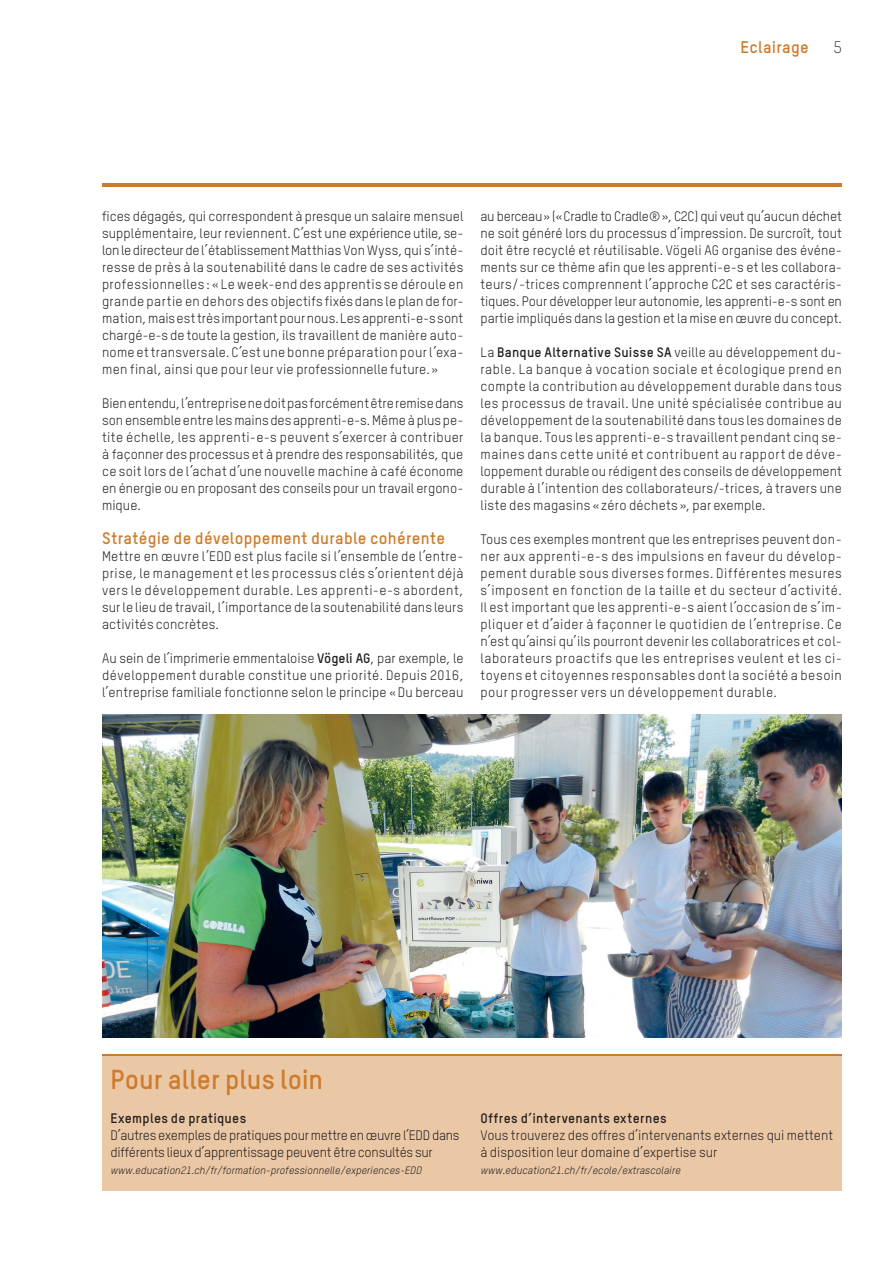
<style>
.page{position:relative;width:893px;height:1263px;background:#fff}
.page>*{position:absolute;margin:0;border:0;box-sizing:border-box;transform-origin:0 0}
._1_Titel_18_pt{font:700 27px "TSTARPRO";color:#cd7b2c}
._1_Untertitel_11_pt{font:700 16.5px "TSTARPRO";letter-spacing:.015em;color:#cd7b2c}
._2_Grundschrift_9_pt{font:700 16.5px "TSTARPRO";letter-spacing:.02em;color:#cd7b2c}
.t1{font:300 16.5px "TSTARPRO";color:#231f20}
._2_Grundschrift_9_pt-2{font:13.5px/17px "TSTARPRO";letter-spacing:.01em;color:#231f20;text-align:justify}
._6_Medienbeschrieb_r{font:13.5px/17px "TSTARPRO";letter-spacing:-.02em;color:#231f20}
._6_Medienbeschrieb_r-2{font:13.5px/17px "TSTARPRO";color:#231f20}
._1_Untertitel_11_pt-2{font:700 13.5px "TSTARPRO";letter-spacing:.025em;color:#231f20}
._6_Medienbeschrieb_r-3{font:italic 10.5px "TSTARPRO";color:#231f20}
.s1{font-weight:700}
</style>
<div class="page">
<hr style="left:102px;top:184px;width:740px;height:3px;background:#cd7b2c">
<div style="left:102px;top:1055px;width:740px;height:136px;background:#ebc8a5"></div>
<hr style="left:102px;top:1054px;width:740px;height:1px;background:#cd7b2c">
<img style="left:102px;top:714px;width:740px;height:323px">
<p class="_2_Grundschrift_9_pt" style="left:741px;top:37px;width:70px">Eclairage</p>
<p class="t1" style="left:833px;top:38px;width:10px">5</p>
<p class="_2_Grundschrift_9_pt-2" style="left:102px;top:208px;width:363px">fices dégagés, qui correspondent à presque un salaire mensuel supplémentaire, leur reviennent. C’est une expérience utile, se&shy;lon le directeur de l’établissement Matthias Von Wyss, qui s’inté&shy;resse de près à la soutenabilité dans le cadre de ses activités professionnelles : « Le week-end des apprentis se déroule en grande partie en dehors des objectifs fixés dans le plan de for&shy;mation, mais est très important pour nous. Les apprenti-e-s sont chargé-e-s de toute la gestion, ils travaillent de manière auto&shy;nome et transversale. C’est une bonne préparation pour l’exa&shy;men final, ainsi que pour leur vie professionnelle future.»</p>
<p class="_2_Grundschrift_9_pt-2" style="left:102px;top:395px;width:363px">Bien entendu, l’entreprise ne doit pas forcément être remise dans son ensemble entre les mains des apprenti-e-s. Même à plus pe&shy;tite échelle, les apprenti-e-s peuvent s’exercer à contribuer à façonner des processus et à prendre des responsabilités, que ce soit lors de l’achat d’une nouvelle machine à café économe en énergie ou en proposant des conseils pour un travail ergono&shy;mique.</p>
<p class="_1_Untertitel_11_pt" style="left:102px;top:528px;width:345px">Stratégie de développement durable cohérente</p>
<p class="_2_Grundschrift_9_pt-2" style="left:102px;top:548px;width:363px">Mettre en œuvre l’EDD est plus facile si l’ensemble de l’entre&shy;prise, le management et les processus clés s’orientent déjà vers le développement durable. Les apprenti-e-s abordent, sur le lieu de travail, l’importance de la soutenabilité dans leurs activités concrètes.</p>
<p class="_2_Grundschrift_9_pt-2" style="left:102px;top:650px;width:363px">Au sein de l’imprimerie emmentaloise <span class="s1">Vögeli AG</span>, par exemple, le développement durable constitue une priorité. Depuis 2016, l’entreprise familiale fonctionne selon le principe « Du berceau</p>
<p class="_2_Grundschrift_9_pt-2" style="left:480px;top:208px;width:363px">au berceau» («Cradle to Cradle®», C2C) qui veut qu’aucun déchet ne soit généré lors du processus d’impression. De surcroît, tout doit être recyclé et réutilisable. Vögeli AG organise des événe&shy;ments sur ce thème afin que les apprenti-e-s et les collabora&shy;teurs/-trices comprennent l’approche C2C et ses caractéris&shy;tiques. Pour développer leur autonomie, les apprenti-e-s sont en partie impliqués dans la gestion et la mise en œuvre du concept.</p>
<p class="_2_Grundschrift_9_pt-2" style="left:480px;top:344px;width:363px">La <span class="s1">Banque Alternative Suisse SA</span> veille au développement du&shy;rable. La banque à vocation sociale et écologique prend en compte la contribution au développement durable dans tous les processus de travail. Une unité spécialisée contribue au développement de la soutenabilité dans tous les domaines de la banque. Tous les apprenti-e-s travaillent pendant cinq se&shy;maines dans cette unité et contribuent au rapport de déve&shy;loppement durable ou rédigent des conseils de développement durable à l’intention des collaborateurs/-trices, à travers une liste des magasins « zéro déchets », par exemple.</p>
<p class="_2_Grundschrift_9_pt-2" style="left:480px;top:531px;width:363px">Tous ces exemples montrent que les entreprises peuvent don&shy;ner aux apprenti-e-s des impulsions en faveur du dévelop&shy;pement durable sous diverses formes. Différentes mesures s’imposent en fonction de la taille et du secteur d’activité.<br>Il est important que les apprenti-e-s aient l’occasion de s’im&shy;pliquer et d’aider à façonner le quotidien de l’entreprise. Ce n’est qu’ainsi qu’ils pourront devenir les collaboratrices et col&shy;laborateurs proactifs que les entreprises veulent et les ci&shy;toyens et citoyennes responsables dont la société a besoin pour progresser vers un développement durable.</p>
<p class="_1_Titel_18_pt" style="left:111px;top:1062px;width:214px">Pour aller plus loin</p>
<p class="_1_Untertitel_11_pt-2" style="left:111px;top:1109px;width:137px">Exemples de pratiques</p>
<p class="_1_Untertitel_11_pt-2" style="left:480px;top:1109px;width:188px">Offres d’intervenants externes</p>
<p class="_6_Medienbeschrieb_r" style="left:111px;top:1126px;width:350px">D’autres exemples de pratiques pour mettre en œuvre l’EDD dans différents lieux d’apprentissage peuvent être consultés sur</p>
<p class="_6_Medienbeschrieb_r-3" style="left:111px;top:1163px;width:313px">www.education21.ch/fr/formation-professionnelle/experiences-EDD</p>
<p class="_6_Medienbeschrieb_r-2" style="left:480px;top:1126px;width:354px">Vous trouverez des offres d’intervenants externes qui mettent à disposition leur domaine d’expertise sur</p>
<p class="_6_Medienbeschrieb_r-3" style="left:480px;top:1163px;width:202px">www.education21.ch/fr/ecole/extrascolaire</p>
</div>
